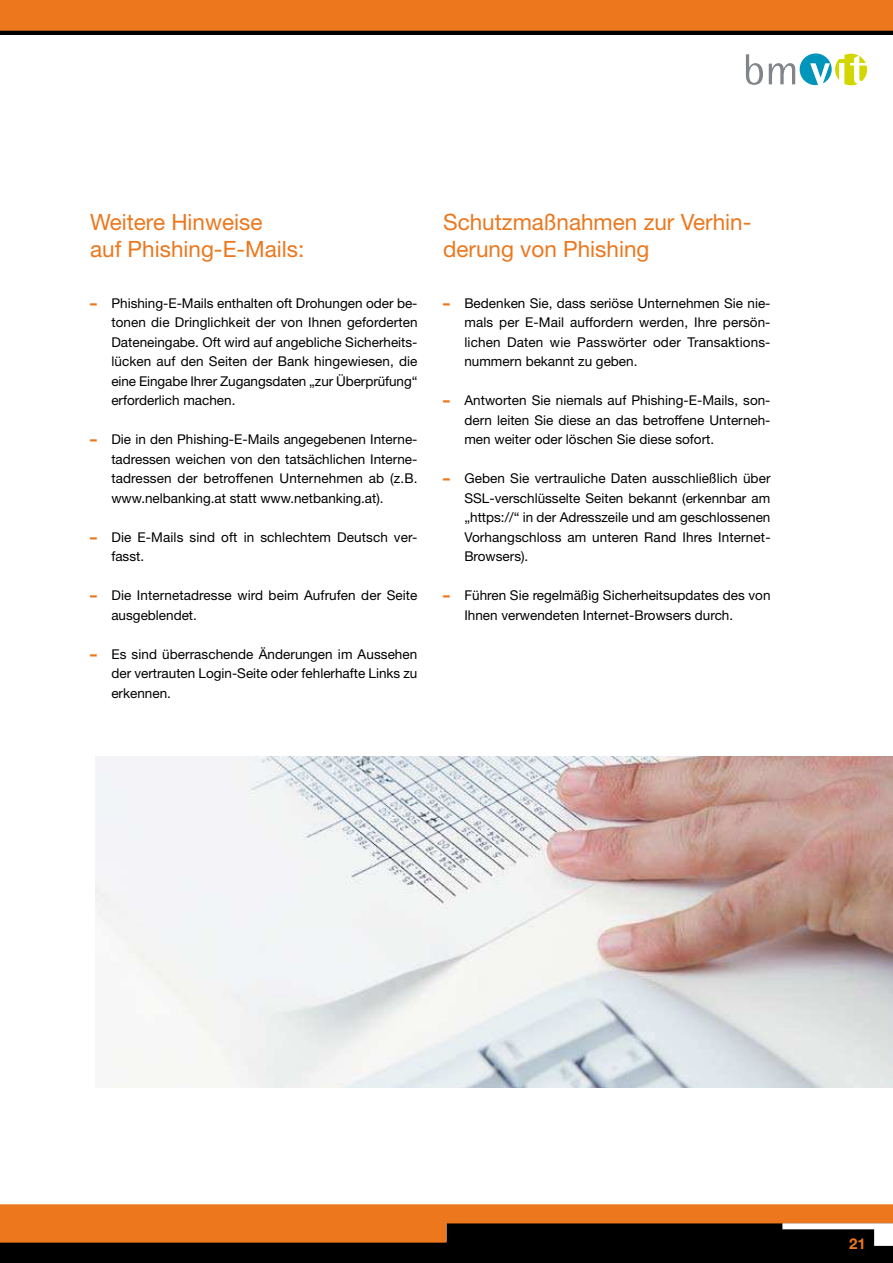
<style>
.page{position:relative;width:893px;height:1263px;background:#fff}
.page>*{position:absolute;margin:0;border:0;box-sizing:border-box;transform-origin:0 0}
.t1{font:22.5px/27px "Helvetica Neue";color:#ec771d}
.t2{font:700 15px "Helvetica Neue";color:#ec771d}
.t3{font:13.5px/19.5px "Helvetica Neue";color:#000;text-align:justify}
.s1{font-weight:900;color:#ec771d}
</style>
<div class="page">
<div style="left:0;top:30px;width:893px;height:5px;background:#000"></div>
<svg style="left:0;top:1204px;width:893px;height:59px;background:#783f14"></svg>
<div style="left:0;top:0;width:893px;height:31px;background:#ec771d"></div>
<svg style="left:746px;top:54px;width:17px;height:31px"></svg>
<svg style="left:769px;top:53px;width:98px;height:32px"></svg>
<img style="left:95px;top:756px;width:798px;height:332px">
<h1 class="t1" style="left:90px;top:210px;width:216px">Weitere Hinweise<br>auf Phishing-E-Mails:</h1>
<p class="t3" style="left:111px;top:294px;width:308px;text-indent:-21px"><span class="s1">–</span> Phishing-E-Mails enthalten oft Drohungen oder be&shy;tonen die Dringlichkeit der von Ihnen geforderten Dateneingabe. Oft wird auf angebliche Sicherheits&shy;lücken auf den Seiten der Bank hingewiesen, die eine Eingabe Ihrer Zugangsdaten „zur Überprüfung“ erforderlich machen.</p>
<p class="t3" style="left:111px;top:431px;width:308px;text-indent:-21px"><span class="s1">–</span> Die in den Phishing-E-Mails angegebenen Interne&shy;tadressen weichen von den tatsächlichen Interne&shy;tadressen der betroffenen Unternehmen ab (z.B. www.nelbanking.at statt www.netbanking.at).</p>
<p class="t3" style="left:111px;top:528px;width:308px;text-indent:-21px"><span class="s1">–</span> Die E-Mails sind oft in schlechtem Deutsch ver&shy;fasst.</p>
<p class="t3" style="left:111px;top:587px;width:308px;text-indent:-21px"><span class="s1">–</span> Die Internetadresse wird beim Aufrufen der Seite ausgeblendet.</p>
<p class="t3" style="left:111px;top:645px;width:308px;text-indent:-21px"><span class="s1">–</span> Es sind überraschende Änderungen im Aussehen der vertrauten Login-Seite oder fehlerhafte Links zu erkennen.</p>
<h1 class="t1" style="left:443px;top:210px;width:310px">Schutzmaßnahmen zur Verhin&shy;derung von Phishing</h1>
<p class="t3" style="left:464px;top:294px;width:308px;text-indent:-21px"><span class="s1">–</span> Bedenken Sie, dass seriöse Unternehmen Sie nie&shy;mals per E-Mail auffordern werden, Ihre persön&shy;lichen Daten wie Passwörter oder Transaktions&shy;nummern bekannt zu geben.</p>
<p class="t3" style="left:464px;top:392px;width:308px;text-indent:-21px"><span class="s1">–</span> Antworten Sie niemals auf Phishing-E-Mails, son&shy;dern leiten Sie diese an das betroffene Unterneh&shy;men weiter oder löschen Sie diese sofort.</p>
<p class="t3" style="left:464px;top:470px;width:308px;text-indent:-21px"><span class="s1">–</span> Geben Sie vertrauliche Daten ausschließlich über SSL-verschlüsselte Seiten bekannt (erkennbar am „https://“ in der Adresszeile und am geschlossenen Vorhangschloss am unteren Rand Ihres Internet-Browsers).</p>
<p class="t3" style="left:464px;top:587px;width:308px;text-indent:-21px"><span class="s1">–</span> Führen Sie regelmäßig Sicherheitsupdates des von<br>Ihnen verwendeten Internet-Browsers durch.</p>
<p class="t2" style="left:849px;top:1238px;width:18px">21</p>
</div>
